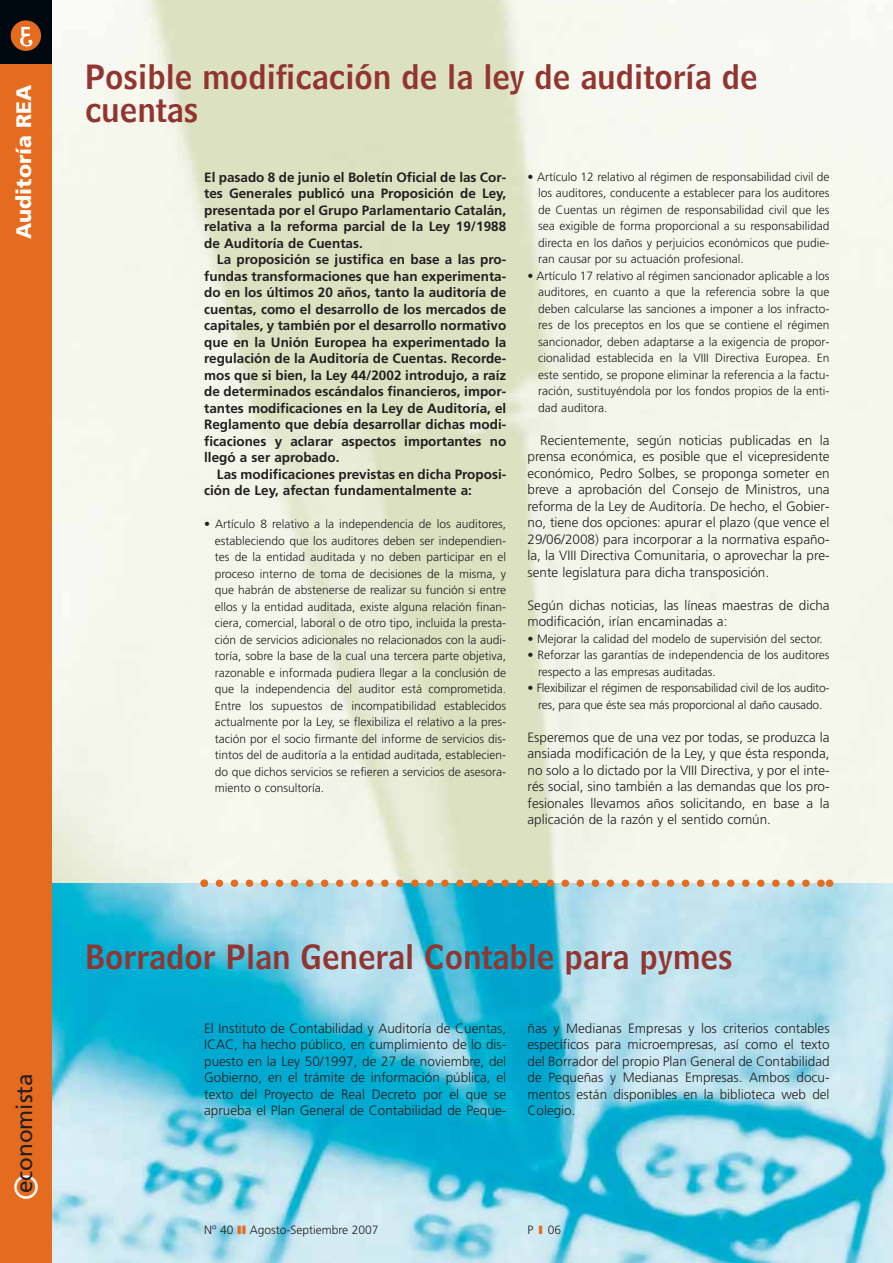
<style>
.page{position:relative;width:893px;height:1263px;background:#fff}
.page>*{position:absolute;margin:0;border:0;box-sizing:border-box;transform-origin:0 0}
.t1{font:33px/33px "Bell Centennial Name And Number";color:#92342f}
.t2{font:30px "Futura";color:#fff}
.t3{font:22.5px "Frutiger";color:#231f20}
.t4{font:900 21px "Frutiger";color:#fff}
.t5{font:300 13.5px/16.5px "Frutiger";color:#231f20;text-align:justify}
.t6{font:700 13.5px/16.5px "Frutiger";color:#231f20;text-align:justify}
.t7{font:300 12px/16.5px "Frutiger";color:#231f20;text-align:justify}
.s1{font-weight:900;color:#e56b1f}
</style>
<div class="page">
<img style="left:51px;top:0;width:841px;height:884px">
<img style="left:51px;top:884px;width:841px;height:379px">
<div style="left:0;top:0;width:51px;height:1263px;background:#e56b1f"></div>
<div style="left:0;top:0;width:51px;height:64px;background:#00080f"></div>
<div style="left:11px;top:20px;width:30px;height:31px;background:#e56b1f;border-radius:50%"></div>
<svg style="left:20px;top:27px;width:12px;height:19px"></svg>
<svg style="left:200px;top:879px;width:633px;height:8px;background:#cfb79b"></svg>
<h3 class="t4" style="left:15px;top:239px;width:156px;rotate:-90deg">Auditoría REA</h3>
<h3 class="t3" style="left:15px;top:1193px;width:121px;rotate:-90deg">economista</h3>
<h2 class="t2" style="left:13px;top:1200px;width:27px;rotate:-90deg">O</h2>
<h1 class="t1" style="left:85px;top:62px;width:674px">Posible modificación de la ley de auditoría de cuentas</h1>
<p class="t6" style="left:204px;top:170px;width:303px">El pasado 8 de junio el Boletín Oficial de las Cor&shy;tes Generales publicó una Proposición de Ley, presentada por el Grupo Parlamentario Catalán, relativa a la reforma parcial de la Ley 19/1988 de Auditoría de Cuentas.</p>
<p class="t6" style="left:204px;top:252px;width:303px;text-indent:13px">La proposición se justifica en base a las pro&shy;fundas transformaciones que han experimenta&shy;do en los últimos 20 años, tanto la auditoría de cuentas, como el desarrollo de los mercados de capitales, y también por el desarrollo normativo que en la Unión Europea ha experimentado la regulación de la Auditoría de Cuentas. Recorde&shy;mos que si bien, la Ley 44/2002 introdujo, a raíz de determinados escándalos financieros, impor&shy;tantes modificaciones en la Ley de Auditoría, el Reglamento que debía desarrollar dichas modi&shy;ficaciones y aclarar aspectos importantes no llegó a ser aprobado.</p>
<p class="t6" style="left:204px;top:467px;width:303px;text-indent:13px">Las modificaciones previstas en dicha Proposi&shy;ción de Ley, afectan fundamentalmente a:</p>
<p class="t7" style="left:215px;top:517px;width:293px;text-indent:-11px">• Artículo 8 relativo a la independencia de los auditores, estableciendo que los auditores deben ser independien&shy;tes de la entidad auditada y no deben participar en el proceso interno de toma de decisiones de la misma, y que habrán de abstenerse de realizar su función si entre ellos y la entidad auditada, existe alguna relación finan&shy;ciera, comercial, laboral o de otro tipo, incluida la presta&shy;ción de servicios adicionales no relacionados con la audi&shy;toría, sobre la base de la cual una tercera parte objetiva, razonable e informada pudiera llegar a la conclusión de que la independencia del auditor está comprometida.<br>Entre los supuestos de incompatibilidad establecidos actualmente por la Ley, se flexibiliza el relativo a la pres&shy;tación por el socio firmante del informe de servicios dis&shy;tintos del de auditoría a la entidad auditada, establecien&shy;do que dichos servicios se refieren a servicios de asesora&shy;miento o consultoría.</p>
<p class="t7" style="left:538px;top:169px;width:293px;text-indent:-11px">• Artículo 12 relativo al régimen de responsabilidad civil de los auditores, conducente a establecer para los auditores de Cuentas un régimen de responsabilidad civil que les sea exigible de forma proporcional a su responsabilidad directa en los daños y perjuicios económicos que pudie&shy;ran causar por su actuación profesional.</p>
<p class="t7" style="left:538px;top:268px;width:293px;text-indent:-11px">• Artículo 17 relativo al régimen sancionador aplicable a los auditores, en cuanto a que la referencia sobre la que deben calcularse las sanciones a imponer a los infracto&shy;res de los preceptos en los que se contiene el régimen sancionador, deben adaptarse a la exigencia de propor&shy;cionalidad establecida en la VIII Directiva Europea. En este sentido, se propone eliminar la referencia a la factu&shy;ración, sustituyéndola por los fondos propios de la enti&shy;dad auditora.</p>
<p class="t5" style="left:527px;top:433px;width:303px;text-indent:13px">Recientemente, según noticias publicadas en la prensa económica, es posible que el vicepresidente económico, Pedro Solbes, se proponga someter en breve a aprobación del Consejo de Ministros, una reforma de la Ley de Auditoría. De hecho, el Gobier&shy;no, tiene dos opciones: apurar el plazo (que vence el 29/06/2008) para incorporar a la normativa españo&shy;la, la VIII Directiva Comunitaria, o aprovechar la pre&shy;sente legislatura para dicha transposición.</p>
<p class="t5" style="left:527px;top:598px;width:303px">Según dichas noticias, las líneas maestras de dicha modificación, irían encaminadas a:</p>
<p class="t7" style="left:527px;top:631px;width:297px">• Mejorar la calidad del modelo de supervisión del sector.</p>
<p class="t7" style="left:538px;top:648px;width:293px;text-indent:-11px">• Reforzar las garantías de independencia de los auditores respecto a las empresas auditadas.</p>
<p class="t7" style="left:527px;top:681px;width:303px;text-align:center">• Flexibilizar el régimen de responsabilidad civil de los audito&shy;res, para que éste sea más proporcional al daño causado.</p>
<p class="t5" style="left:527px;top:730px;width:303px">Esperemos que de una vez por todas, se produzca la ansiada modificación de la Ley, y que ésta responda, no solo a lo dictado por la VIII Directiva, y por el inte&shy;rés social, sino también a las demandas que los pro&shy;fesionales llevamos años solicitando, en base a la aplicación de la razón y el sentido común.</p>
<h1 class="t1" style="left:85px;top:943px;width:649px">Borrador Plan General Contable para pymes</h1>
<p class="t5" style="left:204px;top:1021px;width:303px">El Instituto de Contabilidad y Auditoría de Cuentas, ICAC, ha hecho público, en cumplimiento de lo dis&shy;puesto en la Ley 50/1997, de 27 de noviembre, del Gobierno, en el trámite de información pública, el texto del Proyecto de Real Decreto por el que se aprueba el Plan General de Contabilidad de Peque-</p>
<p class="t5" style="left:527px;top:1021px;width:303px">ñas y Medianas Empresas y los criterios contables específicos para microempresas, así como el texto del Borrador del propio Plan General de Contabilidad de Pequeñas y Medianas Empresas. Ambos docu&shy;mentos están disponibles en la biblioteca web del Colegio.</p>
<p class="t7" style="left:204px;top:1223px;width:176px">Nº 40 <span class="s1">II</span> Agosto-Septiembre 2007</p>
<p class="t7" style="left:527px;top:1223px;width:35px">P <span class="s1">I</span> 06</p>
</div>
